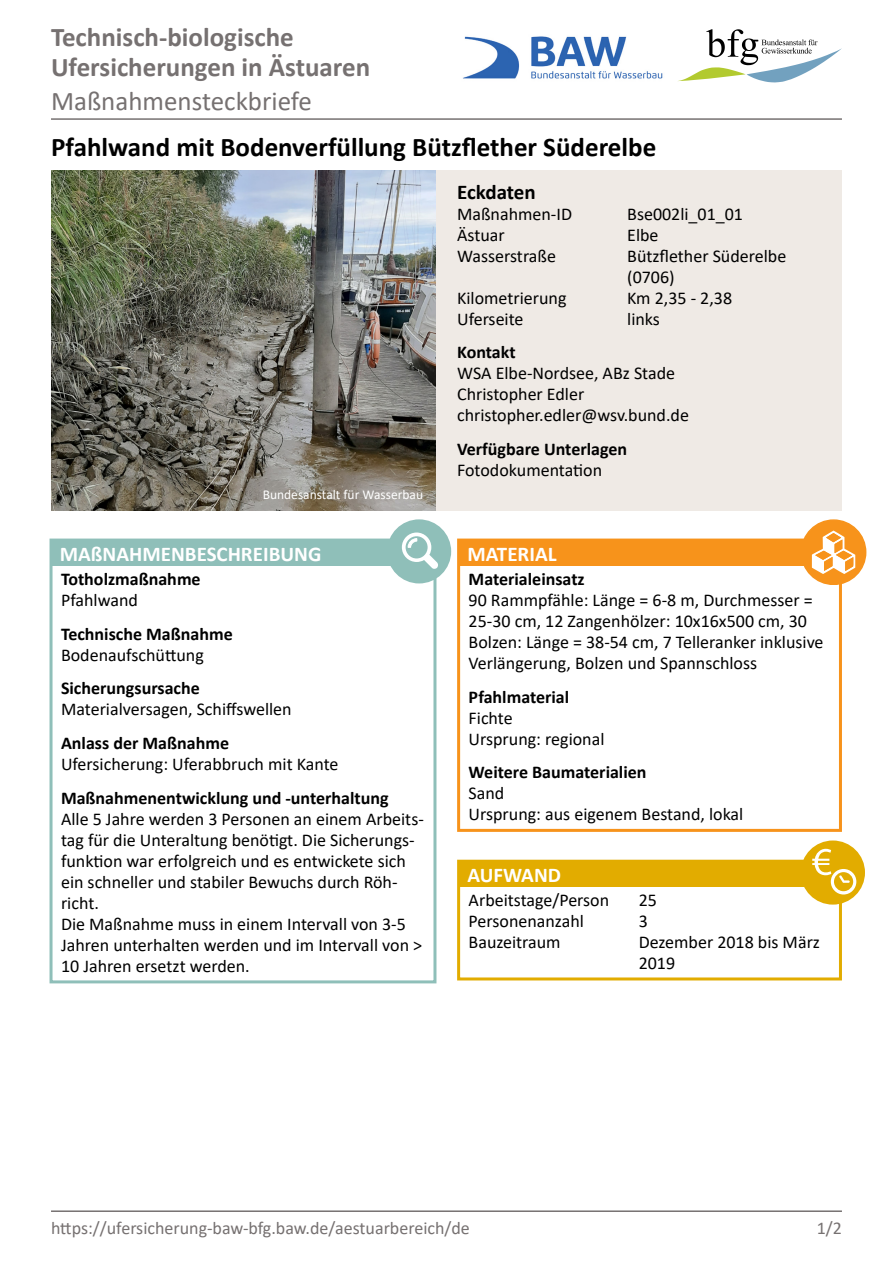
<style>
.page{position:relative;width:893px;height:1263px;background:#fff}
.page>*{position:absolute;margin:0;border:0;box-sizing:border-box;transform-origin:0 0}
.t1{font:700 27px "Calibri";color:#000}
.t2{font:700 27px/30px "Calibri";color:#767171}
.t3{font:27px "Calibri";color:#767171}
.t4{font:700 21px "Calibri";color:#fff}
.t5{font:700 21px "Calibri";letter-spacing:-.01em;color:#000}
.t6{font:18px/21px "Calibri";color:#000}
.t7{font:700 18px "Calibri";color:#000}
.t8{font:18px "Calibri";color:#767171}
.t9{font:13.5px "Calibri";color:#fff}
</style>
<div class="page">
<img style="left:463px;top:36px;width:200px;height:43px">
<svg style="left:678px;top:29px;width:164px;height:53px"></svg>
<hr style="left:51px;top:118px;width:791px;height:2px;background:#767171">
<hr style="left:51px;top:1210px;width:791px;height:2px;background:#767171">
<div style="left:51px;top:170px;width:791px;height:340px;background:#efeae5"></div>
<img style="left:51px;top:170px;width:385px;height:340px">
<div style="left:50px;top:538px;width:386px;height:445px;border:3px solid #8fbfb9"></div>
<div style="left:51px;top:540px;width:384px;height:26px;background:#8fbfb9"></div>
<div style="left:387px;top:519px;width:64px;height:64px;background:#8fbfb9;border-radius:50%"></div>
<svg style="left:402px;top:532px;width:36px;height:37px"></svg>
<div style="left:457px;top:538px;width:385px;height:294px;border:3px solid #f7931b"></div>
<div style="left:457px;top:860px;width:385px;height:120px;border:3px solid #e2ac00"></div>
<div style="left:459px;top:861px;width:383px;height:26px;background:#e2ac00"></div>
<div style="left:801px;top:840px;width:64px;height:64px;background:#e2ac00;border-radius:50%"></div>
<svg style="left:812px;top:849px;width:44px;height:45px"></svg>
<div style="left:459px;top:540px;width:383px;height:26px;background:#f7931b"></div>
<div style="left:801px;top:520px;width:65px;height:64px;background:#f7931b;border-radius:50%"></div>
<div style="left:801px;top:519px;width:65px;height:66px;border:1px solid #f7931b;border-radius:50%"></div>
<svg style="left:812px;top:530px;width:43px;height:44px"></svg>
<h1 class="t2" style="left:51px;top:22px;width:321px">Technisch-biologische<br>Ufersicherungen in Ästuaren</h1>
<h1 class="t3" style="left:51px;top:83px;width:262px">Maßnahmensteckbriefe</h1>
<h1 class="t1" style="left:51px;top:128px;width:607px">Pfahlwand mit Bodenverfüllung Bützflether Süderelbe</h1>
<p class="t5" style="left:457px;top:177px;width:80px">Eckdaten</p>
<p class="t6" style="left:457px;top:203px;width:116px">Maßnahmen-ID</p>
<p class="t6" style="left:627px;top:203px;width:117px">Bse002li_01_01</p>
<p class="t6" style="left:457px;top:224px;width:49px">Ästuar</p>
<p class="t6" style="left:627px;top:224px;width:33px">Elbe</p>
<p class="t6" style="left:457px;top:245px;width:100px">Wasserstraße</p>
<p class="t6" style="left:627px;top:245px;width:161px">Bützflether Süderelbe (0706)</p>
<p class="t6" style="left:457px;top:287px;width:111px">Kilometrierung</p>
<p class="t6" style="left:627px;top:287px;width:106px">Km 2,35 - 2,38</p>
<p class="t6" style="left:457px;top:308px;width:68px">Uferseite</p>
<p class="t6" style="left:627px;top:308px;width:34px">links</p>
<p class="t7" style="left:457px;top:340px;width:60px">Kontakt</p>
<p class="t6" style="left:457px;top:362px;width:233px">WSA Elbe-Nordsee, ABz Stade<br>Christopher Edler christopher.edler@wsv.bund.de</p>
<p class="t7" style="left:457px;top:436px;width:172px">Verfügbare Unterlagen</p>
<p class="t6" style="left:457px;top:459px;width:147px">Fotodokumentation</p>
<p class="t9" style="left:263px;top:485px;width:162px">Bundesanstalt für Wasserbau</p>
<p class="t4" style="left:60px;top:539px;width:263px">MAßNAHMENBESCHREIBUNG</p>
<p class="t7" style="left:61px;top:566px;width:141px">Totholzmaßnahme</p>
<p class="t6" style="left:61px;top:589px;width:78px">Pfahlwand</p>
<p class="t7" style="left:61px;top:621px;width:173px">Technische Maßnahme</p>
<p class="t6" style="left:61px;top:644px;width:144px">Bodenaufschüttung</p>
<p class="t7" style="left:61px;top:676px;width:140px">Sicherungsursache</p>
<p class="t6" style="left:61px;top:698px;width:232px">Materialversagen, Schiffswellen</p>
<p class="t7" style="left:61px;top:730px;width:170px">Anlass der Maßnahme</p>
<p class="t6" style="left:61px;top:753px;width:279px">Ufersicherung: Uferabbruch mit Kante</p>
<p class="t7" style="left:61px;top:785px;width:329px">Maßnahmenentwicklung und -unterhaltung</p>
<p class="t6" style="left:61px;top:808px;width:364px">Alle 5 Jahre werden 3 Personen an einem Arbeits&shy;tag für die Unteraltung benötigt. Die Sicherungs&shy;funktion war erfolgreich und es entwickete sich ein schneller und stabiler Bewuchs durch Röh&shy;richt.<br>Die Maßnahme muss in einem Intervall von 3-5<br>Jahren unterhalten werden und im Intervall von &gt; 10 Jahren ersetzt werden.</p>
<p class="t4" style="left:467px;top:539px;width:91px">MATERIAL</p>
<p class="t7" style="left:469px;top:566px;width:118px">Materialeinsatz</p>
<p class="t6" style="left:469px;top:589px;width:356px">90 Rammpfähle: Länge = 6-8 m, Durchmesser = 25-30 cm, 12 Zangenhölzer: 10x16x500 cm, 30<br>Bolzen: Länge = 38-54 cm, 7 Telleranker inklusive Verlängerung, Bolzen und Spannschloss</p>
<p class="t7" style="left:469px;top:684px;width:102px">Pfahlmaterial</p>
<p class="t6" style="left:469px;top:707px;width:137px">Fichte<br>Ursprung: regional</p>
<p class="t7" style="left:469px;top:760px;width:179px">Weitere Baumaterialien</p>
<p class="t6" style="left:469px;top:782px;width:276px">Sand<br>Ursprung: aus eigenem Bestand, lokal</p>
<p class="t4" style="left:467px;top:860px;width:95px">AUFWAND</p>
<p class="t6" style="left:469px;top:889px;width:142px">Arbeitstage/Person</p>
<p class="t6" style="left:639px;top:889px;width:20px">25</p>
<p class="t6" style="left:469px;top:910px;width:117px">Personenanzahl</p>
<p class="t6" style="left:639px;top:910px;width:11px">3</p>
<p class="t6" style="left:469px;top:931px;width:94px">Bauzeitraum</p>
<p class="t6" style="left:639px;top:931px;width:183px">Dezember 2018 bis März<br>2019</p>
<p class="t8" style="left:51px;top:1215px;width:420px">https://ufersicherung-baw-bfg.baw.de/aestuarbereich/de</p>
<p class="t8" style="left:817px;top:1215px;width:27px">1/2</p>
</div>
